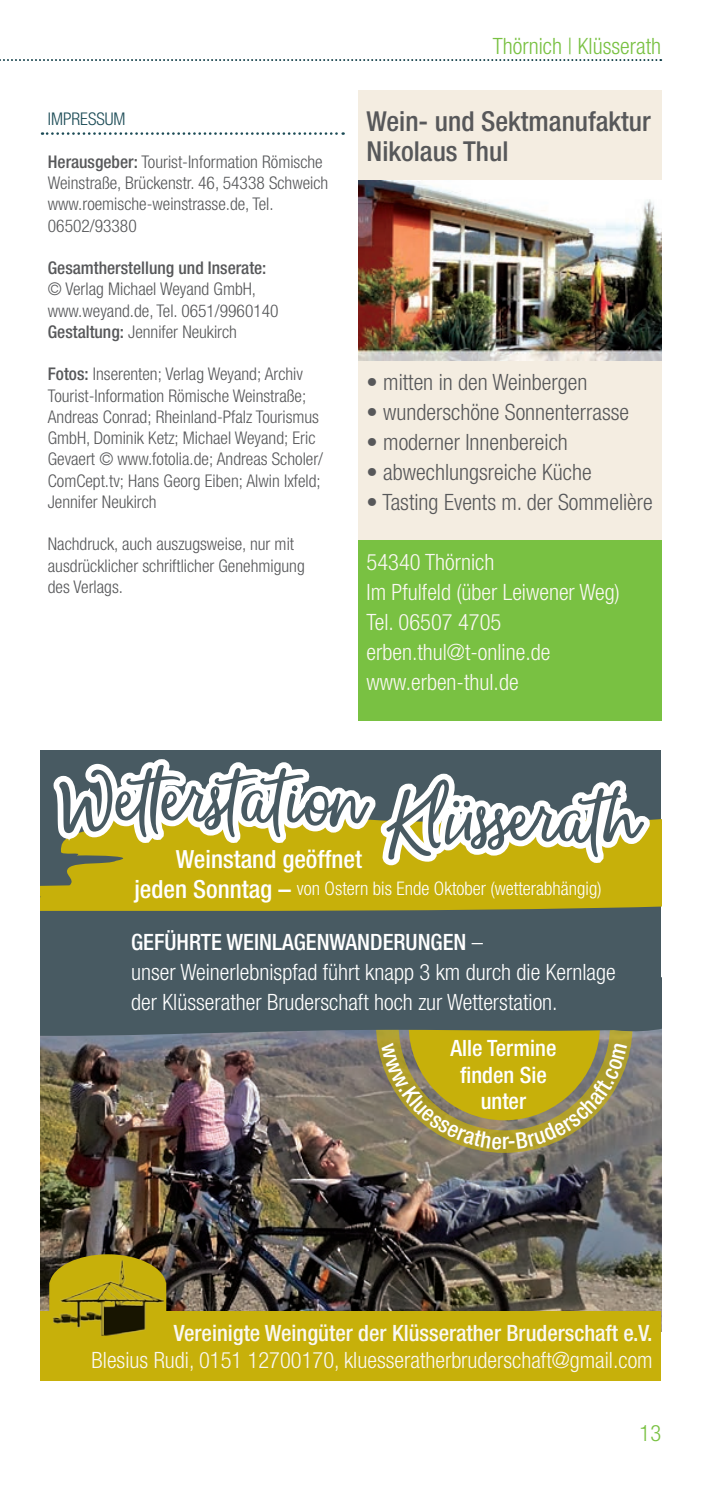
<style>
.page{position:relative;width:702px;height:1489px;background:#fff}
.page>*{position:absolute;margin:0;border:0;box-sizing:border-box;transform-origin:0 0}
.t1{font:80px "Money Penny Script";letter-spacing:.01em;color:#485a62}
.t2{font:500 condensed 27.5px/30px "Helvetica Neue";color:#57585a}
.t3{font:500 condensed 25px "Helvetica Neue";color:#fff}
.t4{font:300 condensed 22.5px/30px "Helvetica Neue";color:#faf8f3}
.t5{font:300 condensed 22.5px/30px "Helvetica Neue";color:#fff}
.t6{font:300 condensed 22.5px "Helvetica Neue";color:#57585a}
.t7{font:500 condensed 22.5px "Helvetica Neue";color:#faf8f3}
.t8{font:500 condensed 22.5px/26.2px "Helvetica Neue";color:#fff;text-align:center}
.t9{font:300 condensed 22.5px "Helvetica Neue";color:#79c142}
.t10{font:300 condensed 18.75px "Helvetica Neue";color:#fff}
.t11{font:300 condensed 17.5px/21.2px "Helvetica Neue";color:#57585a}
.t12{font:500 condensed 17.5px "Helvetica Neue";color:#57585a}
.t13{font:300 condensed 17.5px "Helvetica Neue";color:#1b4b56}
.s1{font-weight:500}
.s2{font-weight:500;font-size:25px}
</style>
<div class="page">
<svg style="left:3px;top:59px;width:658px;height:2px"></svg>
<div style="left:358px;top:90px;width:303px;height:630px;background:#f4ede1"></div>
<div style="left:358px;top:540px;width:303px;height:180px;background:#79c142"></div>
<img style="left:358px;top:180px;width:303px;height:180px">
<img style="left:41px;top:1149px;width:620px;height:161px">
<div style="left:41px;top:1310px;width:620px;height:70px;background:#c7b00a"></div>
<div style="left:41px;top:750px;width:620px;height:249px;background:#485a62"></div>
<svg style="left:41px;top:819px;width:620px;height:92px;background:#bda910"></svg>
<svg style="left:43px;top:720px;width:616px;height:175px"></svg>
<svg style="left:49px;top:1254px;width:117px;height:82px"></svg>
<img style="left:53px;top:1260px;width:110px;height:75px">
<svg style="left:42px;top:132px;width:301px;height:3px"></svg>
<img style="left:41px;top:999px;width:620px;height:150px">
<p class="t13" style="left:48px;top:109px;width:79px">IMPRESSUM</p>
<p class="t11" style="left:48px;top:151px;width:282px"><span class="s1">Herausgeber:</span> Tourist-Information Römische Weinstraße, Brückenstr. 46, 54338 Schweich www.roemische-weinstrasse.de, Tel.<br>06502/93380</p>
<p class="t12" style="left:48px;top:257px;width:220px">Gesamtherstellung und Inserate:</p>
<p class="t11" style="left:48px;top:278px;width:232px">© Verlag Michael Weyand GmbH, www.weyand.de, Tel. 0651/9960140<br><span class="s1">Gestaltung:</span> Jennifer Neukirch</p>
<p class="t11" style="left:48px;top:363px;width:277px"><span class="s1">Fotos:</span> Inserenten; Verlag Weyand; Archiv Tourist-Information Römische Weinstraße; Andreas Conrad; Rheinland-Pfalz Tourismus GmbH, Dominik Ketz; Michael Weyand; Eric Gevaert © www.fotolia.de; Andreas Scholer/ ComCept.tv; Hans Georg Eiben; Alwin Ixfeld; Jennifer Neukirch</p>
<p class="t11" style="left:48px;top:533px;width:258px">Nachdruck, auch auszugsweise, nur mit ausdrücklicher schriftlicher Genehmigung des Verlags.</p>
<p class="t9" style="left:493px;top:33px;width:170px">Thörnich | Klüsserath</p>
<h2 class="t2" style="left:366px;top:106px;width:286px">Wein- und Sektmanufaktur<br>Nikolaus Thul</h2>
<p class="t6" style="left:366px;top:369px;width:222px">• mitten in den Weinbergen</p>
<p class="t6" style="left:366px;top:399px;width:264px">• wunderschöne Sonnenterrasse</p>
<p class="t6" style="left:366px;top:429px;width:203px">• moderner Innenbereich</p>
<p class="t6" style="left:366px;top:459px;width:226px">• abwechlungsreiche Küche</p>
<p class="t6" style="left:366px;top:489px;width:287px">• Tasting Events m. der Sommelière</p>
<p class="t4" style="left:366px;top:547px;width:255px">54340 Thörnich<br>Im Pfulfeld (über Leiwener Weg)<br>Tel. 06507 4705 erben.thul@t-online.de www.erben-thul.de</p>
<h1 class="t1" style="left:65px;top:744px;width:573px">Wetterstation Klüsserath</h1>
<p class="t10" style="left:134px;top:878px;width:468px"><span class="s2">jeden Sonntag –</span> von Ostern bis Ende Oktober (wetterabhängig)</p>
<h3 class="t3" style="left:176px;top:844px;width:188px">Weinstand geöffnet</h3>
<p class="t5" style="left:131px;top:926px;width:486px"><span class="s1">GEFÜHRTE WEINLAGENWANDERUNGEN</span> –<br>unser Weinerlebnispfad führt knapp 3 km durch die Kernlage der Klüsserather Bruderschaft hoch zur Wetterstation.</p>
<p class="t8" style="left:450px;top:1034px;width:108px">Alle Termine</p>
<p class="t8" style="left:460px;top:1061px;width:88px">finden Sie unter</p>
<p class="t7" style="left:174px;top:1319px;width:480px">Vereinigte Weingüter der Klüsserather Bruderschaft e.V.</p>
<p class="t4" style="left:92px;top:1345px;width:562px">Blesius Rudi, 0151 12700170, kluesseratherbruderschaft@gmail.com</p>
<p class="t9" style="left:639px;top:1419px;width:23px">13</p>
</div>
